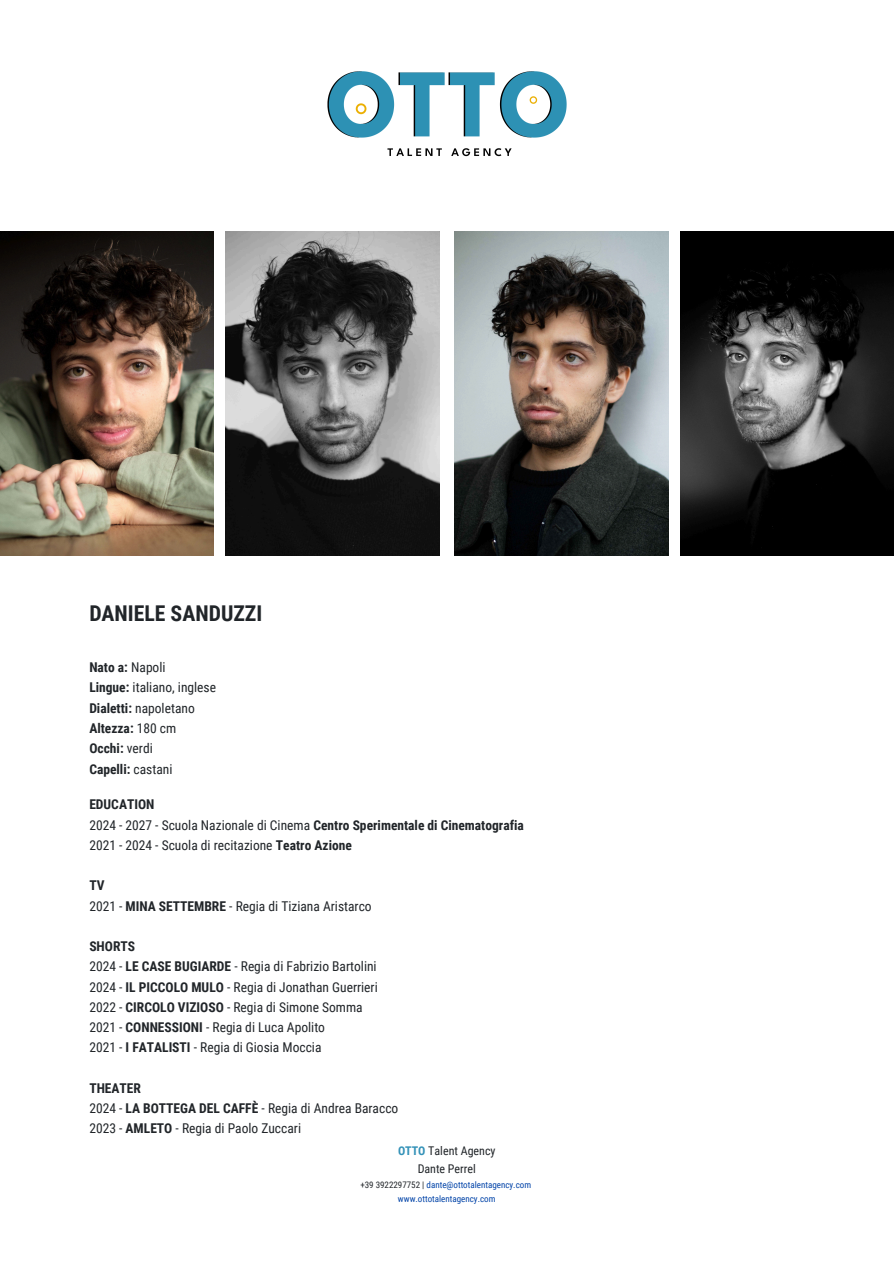
<style>
.page{position:relative;width:894px;height:1264px;background:#fff}
.page>*{position:absolute;margin:0;border:0;box-sizing:border-box;transform-origin:0 0}
.t1{font:700 21.75px "Roboto Condensed";color:#212529}
.t2{font:13.5px/20.2px "Roboto Condensed";color:#212529}
.t3{font:12px "Roboto Condensed";color:#212529}
.t4{font:9px "Roboto Condensed";color:#0043a8}
.s1{font-weight:700}
.s2{font-weight:700;color:#3492b8}
.s3{color:#212529}
</style>
<div class="page">
<img style="left:327px;top:71px;width:239px;height:86px">
<img style="left:226px;top:232px;width:213px;height:323px">
<img style="left:454px;top:232px;width:214px;height:323px">
<img style="left:0;top:232px;width:214px;height:323px">
<img style="left:680px;top:232px;width:213px;height:323px">
<p class="t1" style="left:89px;top:601px;width:174px">DANIELE SANDUZZI</p>
<p class="t2" style="left:89px;top:657px;width:128px"><span class="s1">Nato a:</span> Napoli<br><span class="s1">Lingue:</span> italiano, inglese<br><span class="s1">Dialetti:</span> napoletano<br><span class="s1">Altezza:</span> 180 cm<br><span class="s1">Occhi:</span> verdi<br><span class="s1">Capelli:</span> castani</p>
<p class="t2" style="left:89px;top:794px;width:436px"><span class="s1">EDUCATION<br></span>2024 - 2027 - Scuola Nazionale di Cinema <span class="s1">Centro Sperimentale di Cinematografia<br></span>2021 - 2024 - Scuola di recitazione <span class="s1">Teatro Azione</span></p>
<p class="t2" style="left:89px;top:875px;width:284px"><span class="s1">TV<br></span>2021 - <span class="s1">MINA SETTEMBRE</span> - Regia di Tiziana Aristarco</p>
<p class="t2" style="left:89px;top:936px;width:290px"><span class="s1">SHORTS<br></span>2024 - <span class="s1">LE CASE BUGIARDE</span> - Regia di Fabrizio Bartolini 2024 - <span class="s1">IL PICCOLO MULO</span> - Regia di Jonathan Guerrieri 2022 - <span class="s1">CIRCOLO VIZIOSO</span> - Regia di Simone Somma 2021 - <span class="s1">CONNESSIONI</span> - Regia di Luca Apolito<br>2021 - <span class="s1">I FATALISTI</span> - Regia di Giosia Moccia</p>
<h1 class="t2" style="left:89px;top:1078px;width:310px"><span class="s1">THEATER<br></span>2024 - <span class="s1">LA BOTTEGA DEL CAFFÈ</span> - Regia di Andrea Baracco<br>2023 - <span class="s1">AMLETO</span> - Regia di Paolo Zuccari</h1>
<h2 class="t3" style="left:398px;top:1143px;width:99px"><span class="s2">OTTO</span> Talent Agency</h2>
<h2 class="t3" style="left:417px;top:1161px;width:60px">Dante Perrel</h2>
<h2 class="t4" style="left:360px;top:1179px;width:172px"><span class="s3">+39 3922297752 |</span> dante@ottotalentagency.com</h2>
<h2 class="t4" style="left:398px;top:1193px;width:99px">www.ottotalentagency.com</h2>
</div>
